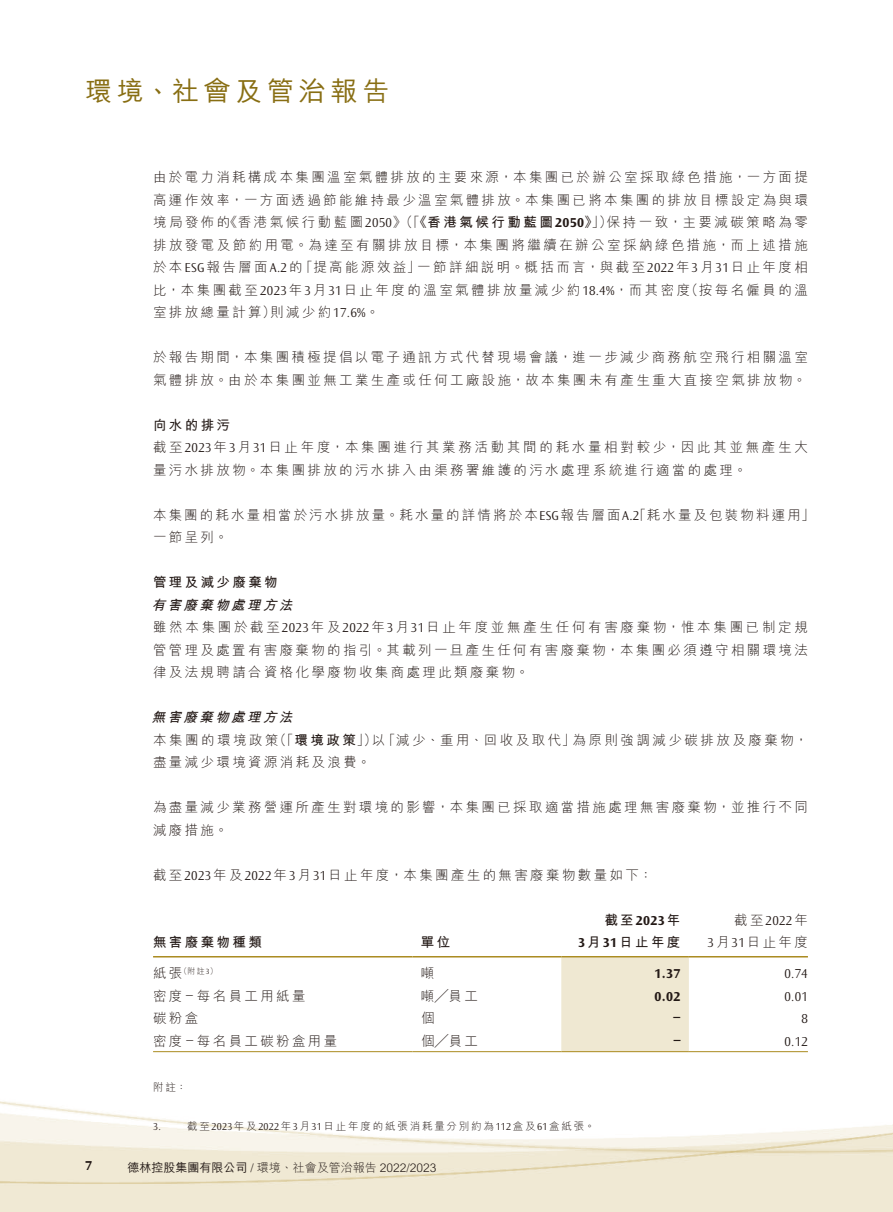
<style>
.page{position:relative;width:893px;height:1212px;background:#fff}
.page>*{position:absolute;margin:0;border:0;box-sizing:border-box;transform-origin:0 0}
.t1{font:500 27px "M Hei HK";letter-spacing:.175em;color:#886e13}
.t2{font:300 13.5px/22.5px "M Hei HK";letter-spacing:.175em;color:#231916}
.t3{font:300 13.5px/22.5px "M Hei HK";letter-spacing:.155em;color:#231916}
.t4{font:700 13.5px "M Hei HK";letter-spacing:.175em;color:#231916}
.t5{font:300 13.5px "Ocean Sans Std";letter-spacing:.025em;color:#231916}
.t6{font:700 13.5px "Ocean Sans Std";letter-spacing:.025em;color:#231916}
.t7{font:italic 700 13.5px "M Hei HK";color:#231916}
.t8{font:300 12px "M Hei HK";color:#231916}
.t9{font:300 10.5px "M Hei HK";letter-spacing:.175em;color:#231916}
.t10{font:300 10.5px "Ocean Sans Std";color:#231916}
.t11{font:300 7.8px "M Hei HK";color:#231916}
.s1{font-family:"Ocean Sans Std"}
.s2{font-weight:700}
.s3{font-family:"Ocean Sans Std";font-weight:700}
.s4{font-weight:700;font-style:italic}
.s5{font-family:"M Hei HK"}
.s6{font-weight:500}
</style>
<div class="page">
<div style="left:561px;top:957px;width:128px;height:94px;background:#efe8d2"></div>
<hr style="left:153px;top:956px;width:259px;height:1px;background:#ab8b20">
<hr style="left:412px;top:956px;width:149px;height:1px;background:#ab8b20">
<hr style="left:561px;top:956px;width:128px;height:1px;background:#ab8b20">
<hr style="left:689px;top:956px;width:119px;height:1px;background:#ab8b20">
<hr style="left:153px;top:1051px;width:259px;height:1px;background:#ab8b20">
<hr style="left:412px;top:1051px;width:149px;height:1px;background:#ab8b20">
<hr style="left:561px;top:1051px;width:128px;height:1px;background:#ab8b20">
<hr style="left:689px;top:1051px;width:119px;height:1px;background:#ab8b20">
<h1 class="t1" style="left:85px;top:72px;width:306px">環境、社會及管治報告</h1>
<p class="t2" style="left:153px;top:166px;width:656px;text-align:right">由於電力消耗構成本集團溫室氣體排放的主要來源，本集團已於辦公室採取綠色措施，一方面提高運作效率，一方面透過節能維持最少溫室氣體排放。本集團已將本集團的排放目標設定為與環保持一致，主要減碳策略為零</p>
<p class="t2" style="left:153px;top:211px;width:461px">境局發佈 《的香港氣候行動藍圖 <span class="s1">2050</span>》（「<span class="s2">《香港氣候行動藍圖</span><span class="s3">2050</span><span class="s2">》</span>」）</p>
<p class="t2" style="left:153px;top:233px;width:656px">排放發電及節約用電。為達至有關排放目標，本集團將繼續在辦公室採納綠色措施，而上述措施</p>
<p class="t2" style="left:417px;top:256px;width:392px">一節詳細說明。概括而言，與截至<span class="s1">2022</span>年<span class="s1">3</span>月<span class="s1">31</span>日止年度相</p>
<p class="t2" style="left:300px;top:256px;width:122px">「提高能源效益」</p>
<p class="t2" style="left:153px;top:256px;width:151px">於本<span class="s1">ESG</span>報告層面<span class="s1">A.2</span>的</p>
<p class="t2" style="left:685px;top:278px;width:125px">（按每名僱員的溫</p>
<p class="t2" style="left:270px;top:278px;width:422px;text-indent:-117px">比，本集團截至<span class="s1">2023</span>年<span class="s1">3</span>月<span class="s1">31</span>日止年度的溫室氣體排放量減少約<span class="s1">18.4%</span>，而其密度則減少約 <span class="s1">17.6%</span>。</p>
<p class="t2" style="left:153px;top:301px;width:124px">室排放總量計算）</p>
<p class="t2" style="left:153px;top:346px;width:656px">於報告期間，本集團積極提倡以電子通訊方式代替現場會議，進一步減少商務航空飛行相關溫室氣體排放。由於本集團並無工業生產或任何工廠設施，故本集團未有產生重大直接空氣排放物。</p>
<p class="t2" style="left:153px;top:413px;width:656px"><span class="s2">向水的排污<br></span>截至<span class="s1">2023</span>年<span class="s1">3</span>月<span class="s1">31</span>日止年度，本集團進行其業務活動其間的耗水量相對較少，因此其並無產生大量污水排放物。本集團排放的污水排入由渠務署維護的污水處理系統進行適當的處理。</p>
<p class="t3" style="left:153px;top:503px;width:663px">本集團的耗水量相當於污水排放量。耗水量的詳情將於本<span class="s1">ESG</span>報告層面<span class="s1">A</span>「<span class="s1">. 2</span> 耗水量及包裝物料運用「一節呈列。</p>
<p class="t4" style="left:153px;top:572px;width:126px">管理及減少廢棄物</p>
<p class="t2" style="left:152px;top:593px;width:658px"><span class="s4">有害廢棄物處理方法<br></span>雖然本集團於截至<span class="s1">2023</span>年及<span class="s1">2022</span>年<span class="s1">3</span>月<span class="s1">31</span>日止年度並無產生任何有害廢棄物，惟本集團已制定規管管理及處置有害廢棄物的指引。其載列一旦產生任何有害廢棄物，本集團必須遵守相關環境法律及法規聘請合資格化學廢物收集商處理此類廢棄物。</p>
<p class="t7" style="left:152px;top:707px;width:146px">無害廢棄物處理方法</p>
<p class="t2" style="left:573px;top:728px;width:237px">為原則強調減少碳排放及廢棄物，</p>
<p class="t2" style="left:273px;top:728px;width:304px">（「<span class="s2">環境政策</span>」）「減少、重用、回收及取代」</p>
<p class="t2" style="left:153px;top:728px;width:219px">本集團的環境政策<br>盡量減少環境資源消耗及浪費。</p>
<p class="t2" style="left:153px;top:796px;width:656px">為盡量減少業務營運所產生對環境的影響，本集團已採取適當措施處理無害廢棄物，並推行不同減廢措施。</p>
<p class="t2" style="left:153px;top:863px;width:501px">截至<span class="s1">2023</span>年及<span class="s1">2022</span>年<span class="s1">3</span>月<span class="s1">31</span>日止年度，本集團產生的無害廢棄物數量如下：</p>
<p class="t2" style="left:372px;top:728px;width:15px">以</p>
<p class="t6" style="left:85px;top:1158px;width:9px">7</p>
<p class="t4" style="left:153px;top:932px;width:110px">無害廢棄物種類</p>
<p class="t4" style="left:421px;top:932px;width:31px">單位</p>
<p class="t6" style="left:604px;top:913px;width:78px"><span class="s5">截至</span>2023<span class="s5">年</span></p>
<p class="t4" style="left:578px;top:932px;width:104px"><span class="s1">3</span>月<span class="s1">31</span>日止年度</p>
<p class="t11" style="left:179px;top:967px;width:40px">（附註 ）<span class="s1">3</span></p>
<p class="t2" style="left:153px;top:962px;width:31px">紙張</p>
<p class="t2" style="left:421px;top:962px;width:15px">噸</p>
<p class="t6" style="left:654px;top:966px;width:28px">1.37</p>
<p class="t2" style="left:153px;top:984px;width:31px">密度</p>
<p class="t2" style="left:197px;top:984px;width:110px">每名員工用紙量</p>
<p class="t5" style="left:186px;top:987px;width:8px">–</p>
<p class="t2" style="left:421px;top:984px;width:58px">噸╱員工</p>
<p class="t6" style="left:654px;top:989px;width:28px">0.02</p>
<p class="t2" style="left:153px;top:1007px;width:47px">碳粉盒</p>
<p class="t2" style="left:421px;top:1007px;width:15px">個</p>
<p class="t6" style="left:674px;top:1009px;width:8px">–</p>
<p class="t2" style="left:153px;top:1029px;width:31px">密度</p>
<p class="t9" style="left:153px;top:1081px;width:35px">附註：</p>
<p class="t2" style="left:197px;top:1029px;width:142px">每名員工碳粉盒用量</p>
<p class="t5" style="left:186px;top:1032px;width:8px">–</p>
<p class="t2" style="left:421px;top:1029px;width:58px">個╱員工</p>
<p class="t6" style="left:674px;top:1032px;width:8px">–</p>
<p class="t10" style="left:153px;top:1120px;width:9px">3.</p>
<p class="t9" style="left:187px;top:1120px;width:409px">截至<span class="s1">2023</span>年及<span class="s1">2022</span>年<span class="s1">3</span>月<span class="s1">31</span>日止年度的紙張消耗量分別約為<span class="s1">112</span>盒及<span class="s1">61</span>盒紙張。</p>
<p class="t8" style="left:128px;top:1161px;width:311px"><span class="s6">德林控股集團有限公司</span> / 環境、社會及管治報告 2022/2023</p>
<p class="t5" style="left:734px;top:913px;width:75px"><span class="s5">截至</span>2022<span class="s5">年</span></p>
<p class="t2" style="left:708px;top:931px;width:102px"><span class="s1">3</span>月<span class="s1">31</span>日止年度</p>
<p class="t5" style="left:784px;top:966px;width:25px">0.74</p>
<p class="t5" style="left:784px;top:989px;width:25px">0.01</p>
<p class="t5" style="left:801px;top:1011px;width:8px">8</p>
<p class="t5" style="left:784px;top:1034px;width:25px">0.12</p>
</div>
